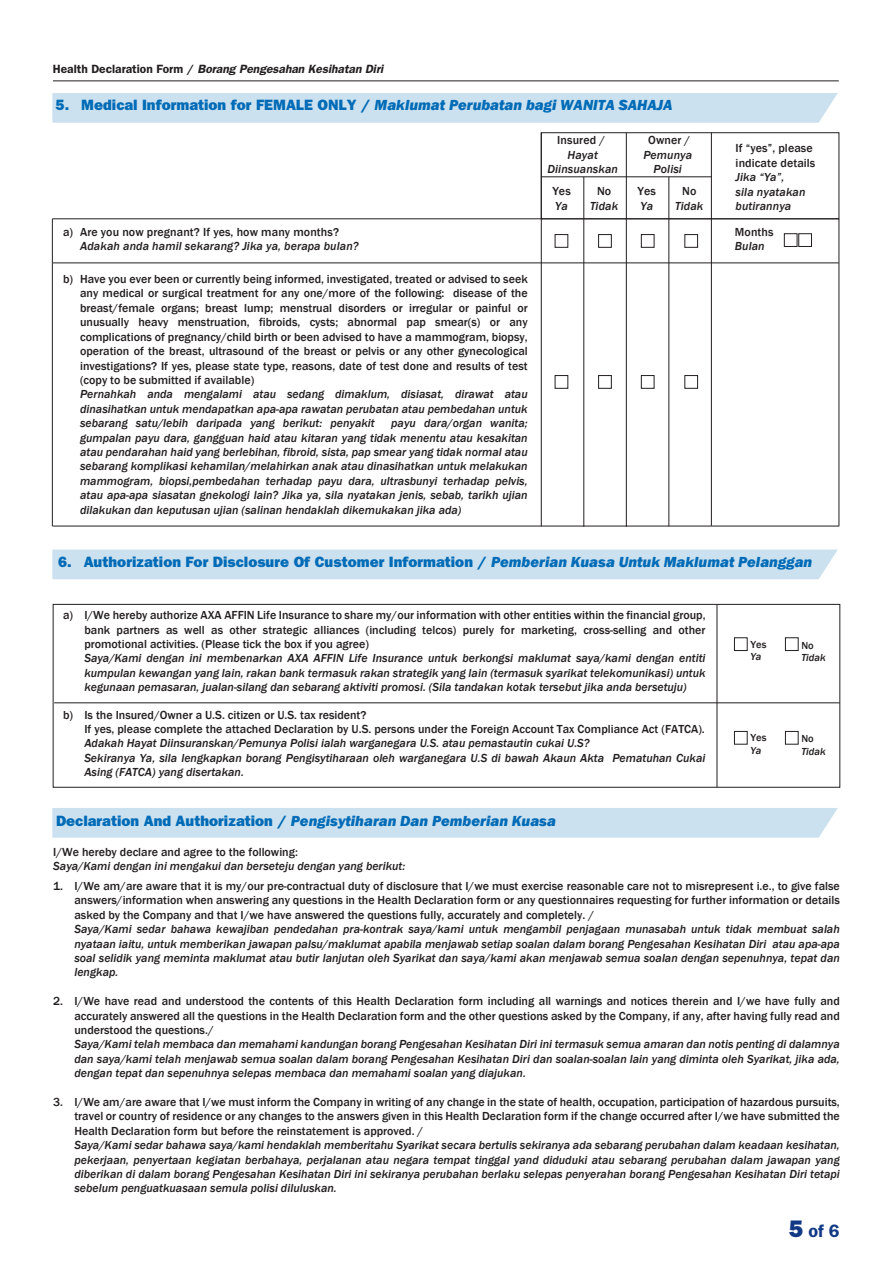
<style>
.page{position:relative;width:893px;height:1263px;background:#fff}
.page>*{position:absolute;margin:0;border:0;box-sizing:border-box;transform-origin:0 0}
.t1{font:600 18px "Franklin Gothic";color:#123985}
.t2{font:800 15px "Franklin Gothic";color:#006bb6}
.t3{font:italic 800 15px "Franklin Gothic";color:#006bb6}
.t4{font:italic 500 12px/14.4px "Franklin Gothic";color:#231f20;text-align:justify}
.t5{font:500 12px/14.4px "Franklin Gothic";color:#231f20;text-align:justify}
.t6{font:italic 600 12px "Franklin Gothic";color:#231f20}
.t7{font:italic 500 10.5px "Franklin Gothic";color:#231f20}
.t8{font:500 10.5px "Franklin Gothic";letter-spacing:.005em;color:#231f20}
.s1{font-style:normal}
.s2{font-style:italic}
.s3{font-weight:800;font-size:24px}
</style>
<div class="page">
<div style="left:52px;top:549px;width:786px;height:30px;background:#cce1f0"></div>
<div style="left:52px;top:808px;width:786px;height:30px;background:#cce1f0"></div>
<hr style="left:717px;top:605px;width:1px;height:182px;background:#231f20">
<div style="left:53px;top:604px;width:787px;height:184px;border:1px solid #231f20"></div>
<div style="left:734px;top:637px;width:13px;height:14px;border:1px solid #231f20"></div>
<div style="left:785px;top:637px;width:13px;height:14px;border:1px solid #231f20"></div>
<div style="left:734px;top:731px;width:13px;height:13px;border:1px solid #231f20"></div>
<div style="left:785px;top:731px;width:13px;height:13px;border:1px solid #231f20"></div>
<hr style="left:54px;top:702px;width:786px;height:1px;background:#231f20">
<div style="left:52px;top:93px;width:786px;height:30px;background:#cce1f0"></div>
<div style="left:555px;top:234px;width:13px;height:14px;border:1px solid #231f20"></div>
<div style="left:598px;top:234px;width:14px;height:14px;border:1px solid #231f20"></div>
<div style="left:641px;top:234px;width:13px;height:14px;border:1px solid #231f20"></div>
<div style="left:684px;top:234px;width:14px;height:14px;border:1px solid #231f20"></div>
<div style="left:555px;top:375px;width:13px;height:14px;border:1px solid #231f20"></div>
<div style="left:598px;top:375px;width:14px;height:14px;border:1px solid #231f20"></div>
<div style="left:641px;top:375px;width:13px;height:14px;border:1px solid #231f20"></div>
<div style="left:684px;top:375px;width:14px;height:14px;border:1px solid #231f20"></div>
<hr style="left:53px;top:80px;width:786px;height:1px;background:#231f20">
<hr style="left:53px;top:262px;width:786px;height:1px;background:#231f20">
<hr style="left:52px;top:218px;width:787px;height:1px;background:#231f20">
<div style="left:784px;top:233px;width:13px;height:14px;border:1px solid #231f20"></div>
<div style="left:798px;top:233px;width:14px;height:14px;border:1px solid #231f20"></div>
<hr style="left:541px;top:176px;width:170px;height:1px;background:#231f20">
<hr style="left:711px;top:133px;width:1px;height:393px;background:#231f20">
<hr style="left:626px;top:133px;width:1px;height:394px;background:#231f20">
<hr style="left:541px;top:133px;width:1px;height:393px;background:#231f20">
<hr style="left:583px;top:177px;width:1px;height:350px;background:#231f20">
<hr style="left:668px;top:177px;width:1px;height:349px;background:#231f20">
<div style="left:541px;top:132px;width:298px;height:87px;border:1px solid #231f20"></div>
<hr style="left:52px;top:219px;width:1px;height:307px;background:#231f20">
<hr style="left:839px;top:219px;width:1px;height:307px;background:#231f20">
<hr style="left:53px;top:526px;width:786px;height:1px;background:#231f20">
<p class="t6" style="left:53px;top:62px;width:332px"><span class="s1">Health Declaration Form /</span> Borang Pengesahan Kesihatan Diri</p>
<p class="t2" style="left:56px;top:96px;width:618px">5. Medical Information for FEMALE ONLY / <span class="s2">Maklumat Perubatan bagi WANITA SAHAJA</span></p>
<p class="t5" style="left:63px;top:225px;width:277px">a) Are you now pregnant? If yes, how many months?</p>
<p class="t4" style="left:80px;top:239px;width:280px">Adakah anda hamil sekarang? Jika ya, berapa bulan?</p>
<p class="t5" style="left:80px;top:272px;width:449px;text-indent:-17px">b) Have you ever been or currently being informed, investigated, treated or advised to seek any medical or surgical treatment for any one/more of the following: disease of the breast/female organs; breast lump; menstrual disorders or irregular or painful or unusually heavy menstruation, fibroids, cysts; abnormal pap smear(s) or any complications of pregnancy/child birth or been advised to have a mammogram, biopsy, operation of the breast, ultrasound of the breast or pelvis or any other gynecological investigations? If yes, please state type, reasons, date of test done and results of test (copy to be submitted if available)</p>
<p class="t4" style="left:80px;top:387px;width:449px">Pernahkah anda mengalami atau sedang dimaklum, disiasat, dirawat atau dinasihatkan untuk mendapatkan apa-apa rawatan perubatan atau pembedahan untuk sebarang satu/lebih daripada yang berikut: penyakit</p>
<p class="t4" style="left:80px;top:416px;width:449px;text-indent:311px">payu dara/organ wanita; gumpalan payu dara, gangguan haid atau kitaran yang tidak menentu atau kesakitan atau pendarahan haid yang berlebihan, fibroid, sista, pap smear yang tidak normal atau sebarang komplikasi kehamilan/melahirkan anak atau dinasihatkan untuk melakukan mammogram, biopsi,pembedahan terhadap payu dara, ultrasbunyi terhadap pelvis, atau apa-apa siasatan gnekologi lain? Jika ya, sila nyatakan jenis, sebab, tarikh ujian dilakukan dan keputusan ujian (salinan hendaklah dikemukakan jika ada)</p>
<p class="t5" style="left:557px;top:133px;width:49px">Insured /</p>
<p class="t4" style="left:547px;top:148px;width:72px;text-align:center">Hayat<br>Diinsuanskan</p>
<p class="t5" style="left:648px;top:133px;width:44px">Owner /</p>
<p class="t4" style="left:643px;top:148px;width:50px;text-align:center">Pemunya<br>Polisi</p>
<p class="t5" style="left:552px;top:184px;width:20px">Yes</p>
<p class="t4" style="left:555px;top:199px;width:14px">Ya</p>
<p class="t5" style="left:597px;top:184px;width:16px">No</p>
<p class="t4" style="left:590px;top:199px;width:30px">Tidak</p>
<p class="t5" style="left:638px;top:184px;width:20px">Yes</p>
<p class="t4" style="left:640px;top:199px;width:14px">Ya</p>
<p class="t5" style="left:682px;top:184px;width:16px">No</p>
<p class="t4" style="left:675px;top:199px;width:30px">Tidak</p>
<p class="t5" style="left:736px;top:141px;width:81px">If “yes”, please indicate details</p>
<p class="t4" style="left:736px;top:170px;width:71px;text-align:left">Jika “Ya”,<br>sila nyatakan butirannya</p>
<p class="t5" style="left:735px;top:225px;width:40px">Months</p>
<p class="t4" style="left:735px;top:239px;width:31px">Bulan</p>
<p class="t2" style="left:58px;top:553px;width:756px">6. Authorization For Disclosure Of Customer Information / <span class="s2">Pemberian Kuasa Untuk Maklumat Pelanggan</span></p>
<p class="t5" style="left:84px;top:608px;width:623px;text-indent:-21px">a) I/We hereby authorize AXA AFFIN Life Insurance to share my/our information with other entities within the financial group, bank partners as well as other strategic alliances (including telcos) purely for marketing, cross-selling and other promotional activities. (Please tick the box if you agree)</p>
<p class="t4" style="left:84px;top:651px;width:623px">Saya/Kami dengan ini membenarkan AXA AFFIN Life Insurance untuk berkongsi maklumat saya/kami dengan entiti kumpulan kewangan yang lain, rakan bank termasuk rakan strategik yang lain (termasuk syarikat telekomunikasi) untuk kegunaan pemasaran, jualan-silang dan sebarang aktiviti promosi. (Sila tandakan kotak tersebut jika anda bersetuju)</p>
<p class="t5" style="left:84px;top:708px;width:622px;text-indent:-21px">b) Is the Insured/Owner a U.S. citizen or U.S. tax resident?<br>If yes, please complete the attached Declaration by U.S. persons under the Foreign Account Tax Compliance Act (FATCA).</p>
<p class="t4" style="left:84px;top:736px;width:623px;text-align:left">Adakah Hayat Diinsuranskan/Pemunya Polisi ialah warganegara U.S. atau pemastautin cukai U.S?<br>Sekiranya Ya, sila lengkapkan borang Pengisytiharaan oleh warganegara U.S di bawah Akaun Akta Pematuhan Cukai<br>Asing (FATCA) yang disertakan.</p>
<p class="t3" style="left:56px;top:811px;width:501px"><span class="s1">Declaration And Authorization /</span> Pengisytiharan Dan Pemberian Kuasa</p>
<p class="t5" style="left:53px;top:845px;width:246px">I/We hereby declare and agree to the following:</p>
<p class="t4" style="left:53px;top:859px;width:354px">Saya/Kami dengan ini mengakui dan berseteju dengan yang berikut:</p>
<p class="t8" style="left:750px;top:638px;width:18px">Yes</p>
<p class="t7" style="left:750px;top:650px;width:13px">Ya</p>
<p class="t8" style="left:750px;top:731px;width:18px">Yes</p>
<p class="t7" style="left:750px;top:744px;width:13px">Ya</p>
<p class="t8" style="left:801px;top:639px;width:14px">No</p>
<p class="t7" style="left:801px;top:651px;width:26px">Tidak</p>
<p class="t8" style="left:801px;top:732px;width:14px">No</p>
<p class="t7" style="left:801px;top:745px;width:26px">Tidak</p>
<p class="t5" style="left:74px;top:879px;width:767px;text-indent:-21px">1. I/We am/are aware that it is my/our pre-contractual duty of disclosure that I/we must exercise reasonable care not to misrepresent i.e., to give false answers/information when answering any questions in the Health Declaration form or any questionnaires requesting for further information or details asked by the Company and that I/we have answered the questions fully, accurately and completely. /</p>
<p class="t4" style="left:74px;top:922px;width:767px">Saya/Kami sedar bahawa kewajiban pendedahan pra-kontrak saya/kami untuk mengambil penjagaan munasabah untuk tidak membuat salah nyataan iaitu, untuk memberikan jawapan palsu/maklumat apabila menjawab setiap soalan dalam borang Pengesahan Kesihatan Diri atau apa-apa soal selidik yang meminta maklumat atau butir lanjutan oleh Syarikat dan saya/kami akan menjawab semua soalan dengan sepenuhnya, tepat dan lengkap.</p>
<p class="t5" style="left:74px;top:994px;width:767px;text-indent:-21px">2. I/We have read and understood the contents of this Health Declaration form including all warnings and notices therein and I/we have fully and accurately answered all the questions in the Health Declaration form and the other questions asked by the Company, if any, after having fully read and understood the questions./</p>
<p class="t4" style="left:74px;top:1037px;width:767px">Saya/Kami telah membaca dan memahami kandungan borang Pengesahan Kesihatan Diri ini termasuk semua amaran dan notis penting di dalamnya dan saya/kami telah menjawab semua soalan dalam borang Pengesahan Kesihatan Diri dan soalan-soalan lain yang diminta oleh Syarikat, jika ada, dengan tepat dan sepenuhnya selepas membaca dan memahami soalan yang diajukan.</p>
<p class="t5" style="left:74px;top:1095px;width:767px;text-indent:-21px">3. I/We am/are aware that I/we must inform the Company in writing of any change in the state of health, occupation, participation of hazardous pursuits, travel or country of residence or any changes to the answers given in this Health Declaration form if the change occurred after I/we have submitted the Health Declaration form but before the reinstatement is approved. /</p>
<p class="t4" style="left:74px;top:1138px;width:767px">Saya/Kami sedar bahawa saya/kami hendaklah memberitahu Syarikat secara bertulis sekiranya ada sebarang perubahan dalam keadaan kesihatan, pekerjaan, penyertaan kegiatan berbahaya, perjalanan atau negara tempat tinggal yand diduduki atau sebarang perubahan dalam jawapan yang diberikan di dalam borang Pengesahan Kesihatan Diri ini sekiranya perubahan berlaku selepas penyerahan borang Pengesahan Kesihatan Diri tetapi sebelum penguatkuasaan semula polisi diluluskan.</p>
<h1 class="t1" style="left:789px;top:1220px;width:53px"><span class="s3">5</span> of 6</h1>
</div>
